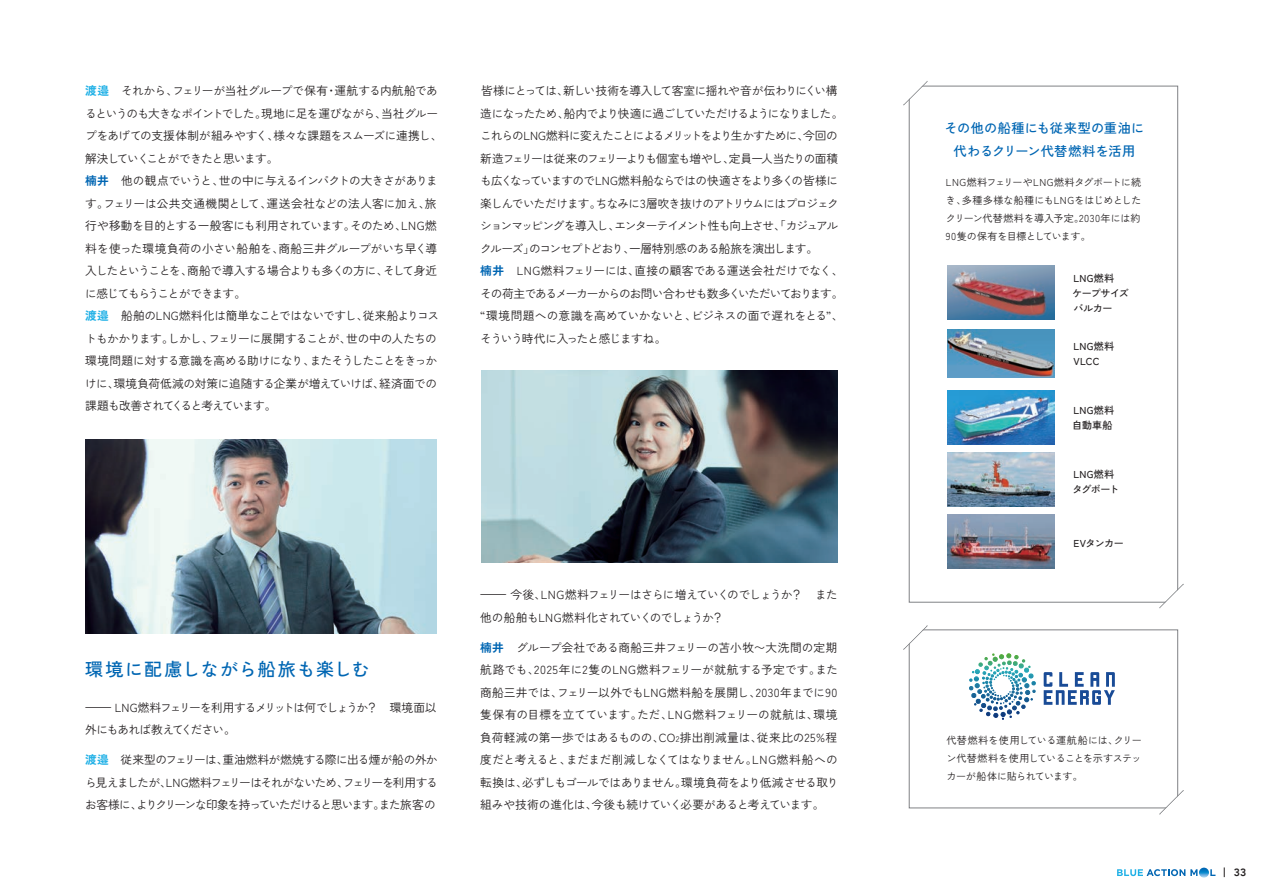
<style>
.page{position:relative;width:1263px;height:893px;background:#fff}
.page>*{position:absolute;margin:0;border:0;box-sizing:border-box;transform-origin:0 0}
.t1{font:500 18px "Zen Kaku Gothic New";letter-spacing:.06em;color:#0166b3}
.t2{font:500 13.2px/23.1px "Zen Kaku Gothic New";letter-spacing:.005em;color:#0166b3;text-align:center}
.t3{font:11.7px/22.5px "Zen Kaku Gothic New";letter-spacing:-.05em;color:#231f20}
.t4{font:11.7px/22.5px "Zen Kaku Gothic New";letter-spacing:-.07em;color:#231f20}
.t5{font:11.7px/22.5px "Zen Kaku Gothic New";letter-spacing:-.01em;color:#231f20}
.t6{font:11.7px/22.5px "Zen Kaku Gothic New";letter-spacing:-.08em;color:#231f20}
.t7{font:800 10.5px "Avenir";color:#231f20}
.t8{font:10.05px/18px "Zen Kaku Gothic New";letter-spacing:-.025em;color:#231f20;text-align:justify}
.t9{font:500 10.05px/15px "Zen Kaku Gothic New";letter-spacing:.01em;color:#231f20}
.t10{font:500 10.05px/15px "Zen Kaku Gothic New";letter-spacing:-.025em;color:#231f20}
.t11{font:500 10.05px/15px "Zen Kaku Gothic New";letter-spacing:-.01em;color:#231f20}
.s1{font-weight:700;color:#1fb0e6}
.s2{font-weight:700;color:#0166b3}
.s3{font-family:"Koz Go Pr 6 N"}
.s4{font-size:8.25px}
</style>
<div class="page">
<img style="left:481px;top:370px;width:356px;height:192px">
<div style="left:909px;top:86px;width:269px;height:516px;border:1px solid #808285"></div>
<div style="left:909px;top:630px;width:269px;height:178px;border:1px solid #808285"></div>
<img style="left:947px;top:266px;width:107px;height:53px">
<img style="left:947px;top:330px;width:107px;height:47px">
<img style="left:947px;top:453px;width:107px;height:53px">
<img style="left:947px;top:390px;width:107px;height:54px">
<img style="left:947px;top:515px;width:107px;height:54px">
<img style="left:85px;top:440px;width:352px;height:193px">
<svg style="left:1158px;top:583px;width:26px;height:26px"></svg>
<svg style="left:1158px;top:789px;width:26px;height:26px"></svg>
<svg style="left:903px;top:625px;width:25px;height:26px"></svg>
<svg style="left:903px;top:81px;width:25px;height:25px"></svg>
<svg style="left:969px;top:653px;width:67px;height:67px"></svg>
<svg style="left:1044px;top:672px;width:71px;height:33px"></svg>
<svg style="left:1117px;top:868px;width:98px;height:10px"></svg>
<p class="t3" style="left:85px;top:80px;width:359px"><span class="s1">渡邉</span>　それから、フェリーが当社グループで保有・運航する内航船であるというのも大きなポイントでした。現地に足を運びながら、当社グループをあげての支援体制が組みやすく、様々な課題をスムーズに連携し、解決していくことができたと思います。<br><span class="s2">楠井</span>　他の観点でいうと、世の中に与えるインパクトの大きさがあります。フェリーは公共交通機関として、運送会社などの法人客に加え、旅行や移動を目的とする一般客にも利用されています。そのため、LNG燃料を使った環境負荷の小さい船舶を、商船三井グループがいち早く導入したということを、商船で導入する場合よりも多くの方に、そして身近に感じてもらうことができます。<br><span class="s1">渡邉</span> 船舶のLNG燃料化は簡単なことではないですし、従来船よりコストもかかります。しかし、フェリーに展開することが、世の中の人たちの環境問題に対する意識を高める助けになり、またそうしたことをきっかけに、環境負荷低減の対策に追随する企業が増えていけば、経済面での課題も改善されてくると考えています。</p>
<p class="t4" style="left:480px;top:80px;width:365px">皆様にとっては、新しい技術を導入して客室に揺れや音が伝わりにくい構造になったため、船内でより快適に過ごしていただけるようになりました。これらのLNG燃料に変えたことによるメリットをより生かすために、今回の新造フェリーは従来のフェリーよりも個室も増やし、定員一人当たりの面積も広くなっていますのでLNG燃料船ならではの快適さをより多くの皆様に楽しんでいただけます。ちなみに3層吹き抜けのアトリウムにはプロジェクションマッピングを導入し、エンターテイメント性も向上させ、「カジュアルクルーズ」のコンセプトどおり、一層特別感のある船旅を演出します。<br><span class="s2">楠井</span> LNG燃料フェリーには、直接の顧客である運送会社だけでなく、その荷主であるメーカーからのお問い合わせも数多くいただいております。“環境問題への意識を高めていかないと、ビジネスの面で遅れをとる”、そういう時代に入ったと感じますね。</p>
<h1 class="t1" style="left:85px;top:659px;width:286px">環境に配慮しながら船旅も楽しむ</h1>
<p class="t6" style="left:85px;top:696px;width:353px;text-indent:-5px"><span class="s3">－</span>LNG燃料フェリーを利用するメリットは何でしょうか？　環境面以外にもあれば教えてください。</p>
<p class="t3" style="left:85px;top:748px;width:354px;text-align:justify"><span class="s1">渡邉</span> 従来型のフェリーは、重油燃料が燃焼する際に出る煙が船の外から見えましたが、LNG燃料フェリーはそれがないため、フェリーを利用するお客様に、よりクリーンな印象を持っていただけると思います。また旅客の</p>
<p class="t3" style="left:480px;top:584px;width:359px;text-indent:-5px"><span class="s3">－</span>今後、LNG燃料フェリーはさらに増えていくのでしょうか？　また他の船舶もLNG燃料化されていくのでしょうか？</p>
<p class="t5" style="left:480px;top:636px;width:360px"><span class="s2">楠井</span>　グループ会社である商船三井フェリーの苫小牧〜大洗間の定期航路でも、2025年に2隻のLNG燃料フェリーが就航する予定です。また商船三井では、フェリー以外でもLNG燃料船を展開し、2030年までに90隻保有の目標を立てています。ただ、LNG燃料フェリーの就航は、環境負荷軽減の第一歩ではあるものの、CO<span class="s4">2</span>排出削減量は、従来比の25%程度だと考えると、まだまだ削減しなくてはなりません。LNG燃料船への転換は、必ずしもゴールではありません。環境負荷をより低減させる取り組みや技術の進化は、今後も続けていく必要があると考えています。</p>
<p class="t2" style="left:944px;top:117px;width:201px">その他の船種にも従来型の重油に代わるクリーン代替燃料を活用</p>
<p class="t8" style="left:946px;top:173px;width:197px">LNG燃料フェリーやLNG燃料タグボートに続き、多種多様な船種にもLNGをはじめとしたクリーン代替燃料を導入予定。2030年には約90隻の保有を目標としています。</p>
<p class="t10" style="left:1072px;top:270px;width:58px">LNG燃料<br>ケープサイズバルカー</p>
<p class="t9" style="left:1073px;top:339px;width:42px">LNG燃料<br>VLCC</p>
<p class="t9" style="left:1072px;top:402px;width:43px">LNG燃料自動車船</p>
<p class="t11" style="left:1072px;top:466px;width:48px">LNG燃料タグボート</p>
<p class="t9" style="left:1073px;top:535px;width:52px">EVタンカー</p>
<p class="t8" style="left:946px;top:732px;width:197px">代替燃料を使用している運航船には、クリーン代替燃料を使用していることを示すステッカーが船体に貼られています。</p>
<p class="t7" style="left:1234px;top:864px;width:14px">33</p>
</div>
